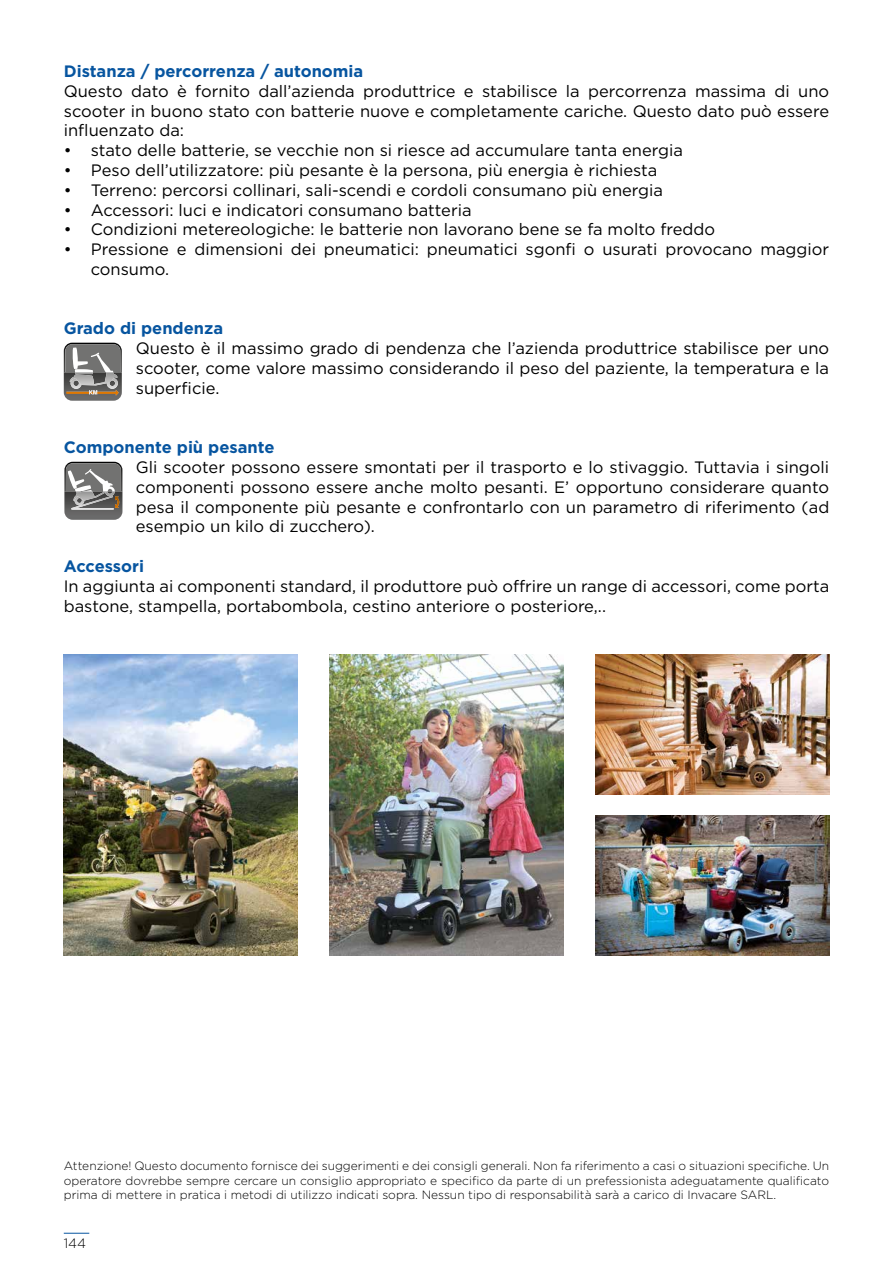
<style>
.page{position:relative;width:893px;height:1263px;background:#fff}
.page>*{position:absolute;margin:0;border:0;box-sizing:border-box;transform-origin:0 0}
.t1{font:16.5px/19.8px "Gotham";color:#000;text-align:justify}
.t2{font:700 16.5px "Gotham";color:#0755a0}
.t3{font:300 13.5px "Gotham";color:#000}
.t4{font:300 12px/14.4px "Gotham";color:#000;text-align:justify}
</style>
<div class="page">
<svg style="left:64px;top:1233px;width:25px;height:1px"></svg>
<img style="left:64px;top:654px;width:234px;height:301px">
<img style="left:330px;top:654px;width:233px;height:301px">
<img style="left:595px;top:654px;width:234px;height:140px">
<img style="left:595px;top:815px;width:234px;height:140px">
<img style="left:64px;top:396px;width:57px;height:5px">
<svg style="left:64px;top:343px;width:58px;height:53px;background:#85817d"></svg>
<img style="left:64px;top:510px;width:58px;height:10px">
<svg style="left:64px;top:462px;width:58px;height:48px;background:#848381"></svg>
<p class="t2" style="left:64px;top:60px;width:301px">Distanza / percorrenza / autonomia</p>
<p class="t1" style="left:64px;top:81px;width:767px">Questo dato è fornito dall’azienda produttrice e stabilisce la percorrenza massima di uno scooter in buono stato con batterie nuove e completamente cariche. Questo dato può essere influenzato da:</p>
<p class="t1" style="left:64px;top:140px;width:621px">• stato delle batterie, se vecchie non si riesce ad accumulare tanta energia</p>
<p class="t1" style="left:64px;top:160px;width:595px">• Peso dell’utilizzatore: più pesante è la persona, più energia è richiesta</p>
<p class="t1" style="left:64px;top:180px;width:601px">• Terreno: percorsi collinari, sali-scendi e cordoli consumano più energia</p>
<p class="t1" style="left:64px;top:199px;width:409px">• Accessori: luci e indicatori consumano batteria</p>
<p class="t1" style="left:64px;top:219px;width:653px">• Condizioni metereologiche: le batterie non lavorano bene se fa molto freddo</p>
<p class="t1" style="left:91px;top:239px;width:740px;text-indent:-27px">• Pressione e dimensioni dei pneumatici: pneumatici sgonfi o usurati provocano maggior consumo.</p>
<p class="t2" style="left:64px;top:318px;width:161px">Grado di pendenza</p>
<p class="t1" style="left:136px;top:338px;width:695px">Questo è il massimo grado di pendenza che l’azienda produttrice stabilisce per uno scooter, come valore massimo considerando il peso del paziente, la temperatura e la superficie.</p>
<p class="t2" style="left:64px;top:436px;width:212px">Componente più pesante</p>
<p class="t1" style="left:136px;top:457px;width:695px">Gli scooter possono essere smontati per il trasporto e lo stivaggio. Tuttavia i singoli componenti possono essere anche molto pesanti. E’ opportuno considerare quanto pesa il componente più pesante e confrontarlo con un parametro di riferimento (ad esempio un kilo di zucchero).</p>
<p class="t2" style="left:64px;top:555px;width:82px">Accessori</p>
<p class="t1" style="left:64px;top:576px;width:767px">In aggiunta ai componenti standard, il produttore può offrire un range di accessori, come porta bastone, stampella, portabombola, cestino anteriore o posteriore,..</p>
<p class="t4" style="left:64px;top:1158px;width:767px">Attenzione! Questo documento fornisce dei suggerimenti e dei consigli generali. Non fa riferimento a casi o situazioni specifiche. Un operatore dovrebbe sempre cercare un consiglio appropriato e specifico da parte di un prefessionista adeguatamente qualificato prima di mettere in pratica i metodi di utilizzo indicati sopra. Nessun tipo di responsabilità sarà a carico di Invacare SARL.</p>
<p class="t3" style="left:64px;top:1234px;width:24px">144</p>
</div>
